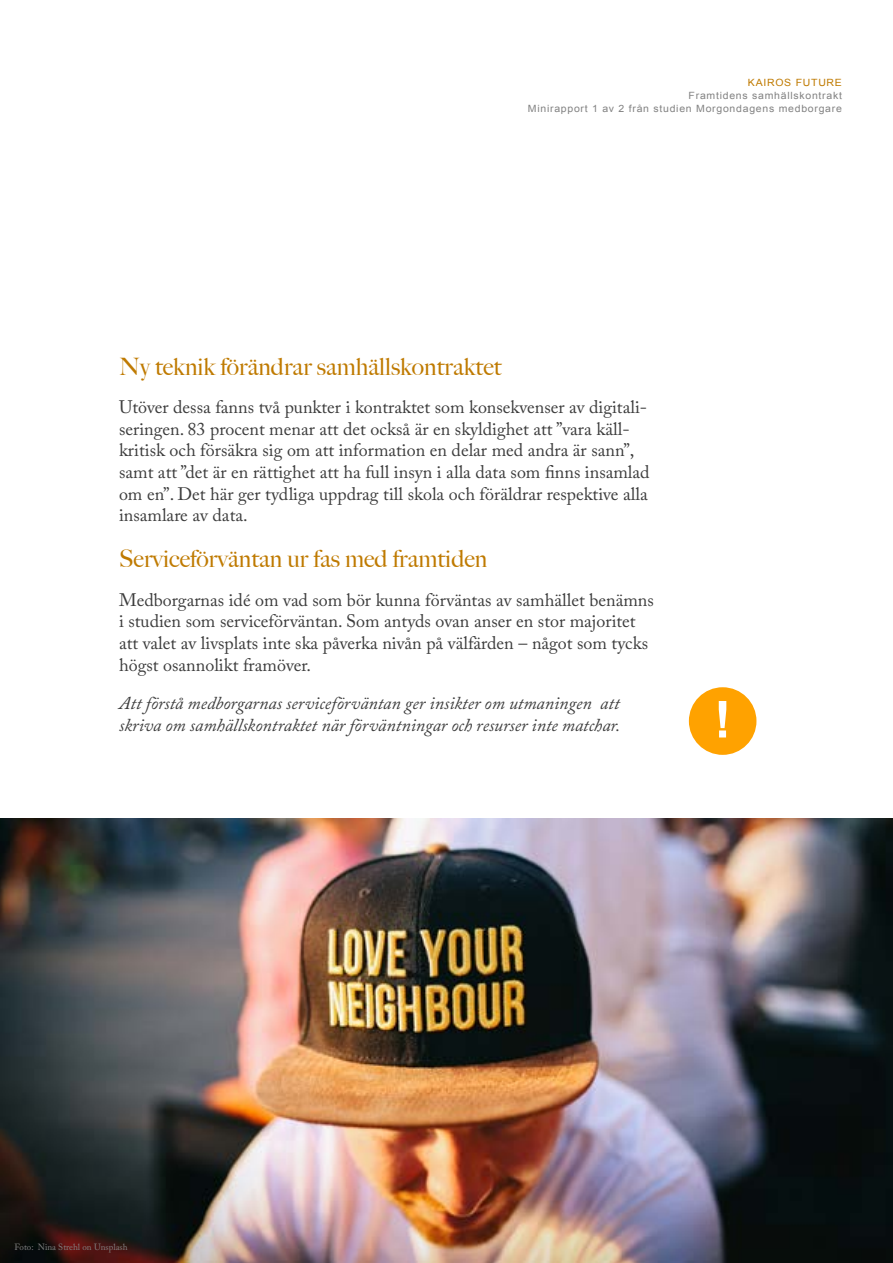
<style>
.page{position:relative;width:893px;height:1263px;background:#fff}
.page>*{position:absolute;margin:0;border:0;box-sizing:border-box;transform-origin:0 0}
.t1{font:700 51px "Arial";color:#fff}
.t2{font:500 24px "Big Caslon";color:#bf7a00}
.t3{font:18px/21.6px "Adobe Caslon Pro";color:#3c3c3c}
.t4{font:italic 18px/21.6px "Adobe Caslon Pro";color:#3c3c3c}
.t5{font:10.05px/12.6px "Arial";letter-spacing:.07em;color:#828282;text-align:right;scale:1.05 1}
.t6{font:10.05px "Arial";letter-spacing:.07em;color:#bf7a00;scale:1.05 1}
.t7{font:9px "Adobe Caslon Pro";color:#828282}
</style>
<div class="page">
<div style="left:689px;top:687px;width:67px;height:68px;background:#ffa200;border-radius:50%"></div>
<img style="left:0;top:819px;width:893px;height:444px">
<p class="t6" style="left:748px;top:76px;width:91px">KAIROS FUTURE</p>
<p class="t5" style="left:528px;top:90px;width:301px">Framtidens samhällskontrakt<br>Minirapport 1 av 2 från studien Morgondagens medborgare</p>
<h2 class="t2" style="left:119px;top:352px;width:384px">Ny teknik förändrar samhällskontraktet</h2>
<p class="t3" style="left:119px;top:396px;width:532px">Utöver dessa fanns två punkter i kontraktet som konsekvenser av digitali&shy;seringen. 83 procent menar att det också är en skyldighet att ”vara käll&shy;kritisk och försäkra sig om att information en delar med andra är sann”, samt att ”det är en rättighet att ha full insyn i alla data som finns insamlad om en”. Det här ger tydliga uppdrag till skola och föräldrar respektive alla insamlare av data.</p>
<h2 class="t2" style="left:119px;top:545px;width:370px">Serviceförväntan ur fas med framtiden</h2>
<p class="t3" style="left:119px;top:589px;width:536px">Medborgarnas idé om vad som bör kunna förväntas av samhället benämns i studien som serviceförväntan. Som antyds ovan anser en stor majoritet att valet av livsplats inte ska påverka nivån på välfärden – något som tycks högst osannolikt framöver.</p>
<p class="t4" style="left:119px;top:692px;width:503px">Att förstå medborgarnas serviceförväntan ger insikter om utmaningen att skriva om samhällskontraktet när förväntningar och resurser inte matchar.</p>
<h1 class="t1" style="left:714px;top:686px;width:18px">!</h1>
<p class="t7" style="left:14px;top:1242px;width:115px">Foto: Nina Strehl on Unsplash</p>
</div>
